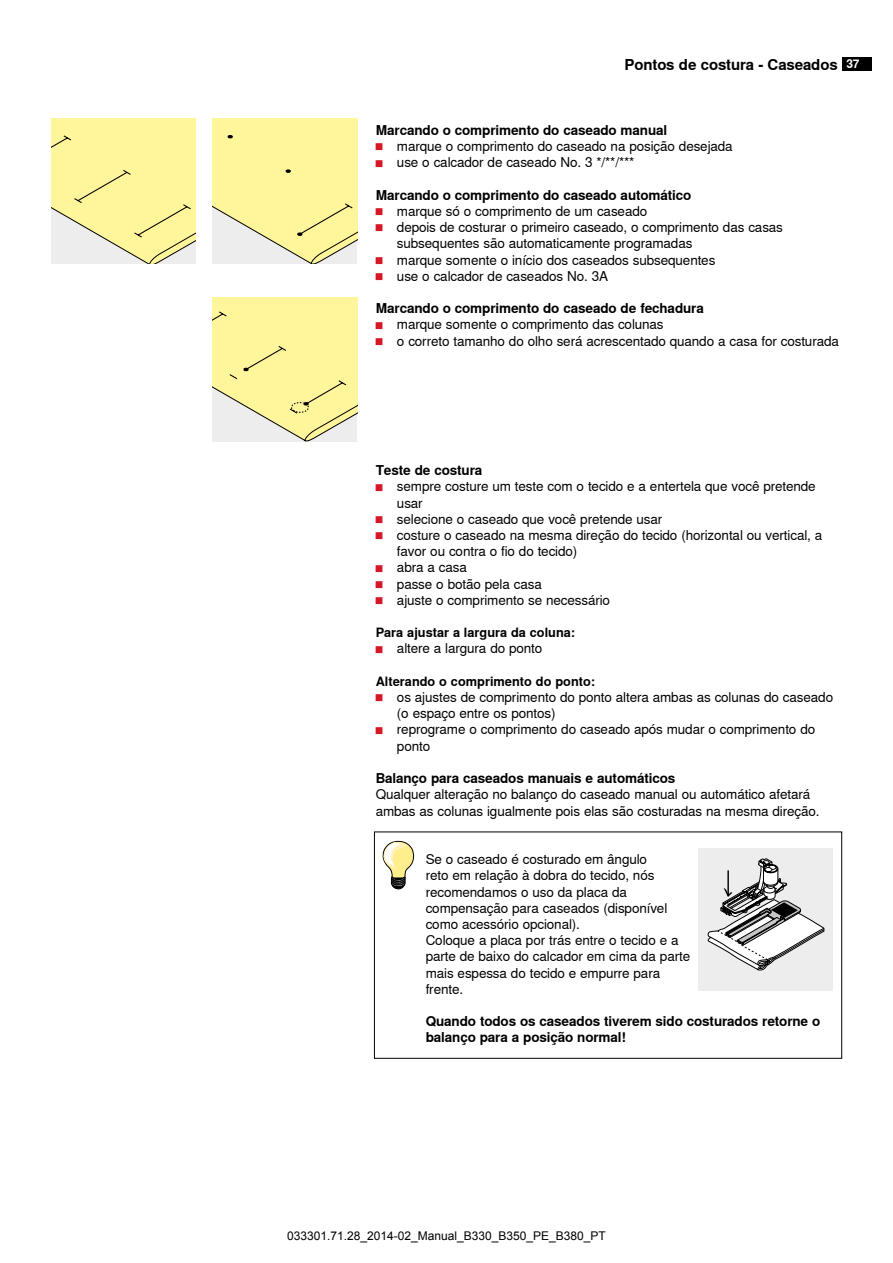
<style>
.page{position:relative;width:893px;height:1263px;background:#fff}
.page>*{position:absolute;margin:0;border:0;box-sizing:border-box;transform-origin:0 0}
.t1{font:700 15px "Nimbus Sans Global";letter-spacing:-.01em;color:#000}
.t2{font:13.5px/16.2px "Nimbus Sans Global";letter-spacing:-.01em;color:#000}
.t3{font:700 13.5px/16.2px "Nimbus Sans Global";letter-spacing:-.01em;color:#000}
.t4{font:700 12.75px "Nimbus Sans Global";color:#000}
.t5{font:12px "Arial";color:#000}
.s1{font-size:12px;color:#fff}
.s2{font-weight:700}
.s3{font-weight:700;font-size:6.75px;color:#d61726}
</style>
<div class="page">
<div style="left:842px;top:57px;width:30px;height:13px;background:#000"></div>
<svg style="left:51px;top:119px;width:145px;height:144px;background:#f7f0a4"></svg>
<svg style="left:213px;top:119px;width:144px;height:144px;background:#f8f0a4"></svg>
<svg style="left:213px;top:297px;width:144px;height:145px;background:#f7efa4"></svg>
<svg style="left:383px;top:841px;width:31px;height:48px"></svg>
<div style="left:698px;top:848px;width:134px;height:143px;background:#ededed"></div>
<svg style="left:707px;top:858px;width:117px;height:112px"></svg>
<p class="t1" style="left:625px;top:56px;width:237px">Pontos de costura - Caseados <span class="s1">37</span></p>
<p class="t2" style="left:376px;top:122px;width:359px"><span class="s2">Marcando o comprimento do caseado manual<br></span><span class="s3">█</span> marque o comprimento do caseado na posição desejada <span class="s3">█</span> use o calcador de caseado No. 3 */**/***</p>
<p class="t3" style="left:376px;top:187px;width:317px">Marcando o comprimento do caseado automático</p>
<p class="t2" style="left:376px;top:203px;width:273px"><span class="s3">█</span> marque só o comprimento de um caseado</p>
<p class="t2" style="left:376px;top:219px;width:409px"><span class="s3">█</span> depois de costurar o primeiro caseado, o comprimento das casas</p>
<p class="t2" style="left:397px;top:236px;width:297px">subsequentes são automaticamente programadas</p>
<p class="t2" style="left:376px;top:252px;width:341px"><span class="s3">█</span> marque somente o início dos caseados subsequentes</p>
<p class="t2" style="left:376px;top:268px;width:234px"><span class="s3">█</span> use o calcador de caseados No. 3A</p>
<p class="t2" style="left:376px;top:300px;width:465px"><span class="s2">Marcando o comprimento do caseado de fechadura<br></span><span class="s3">█</span> marque somente o comprimento das colunas<br><span class="s3">█</span> o correto tamanho do olho será acrescentado quando a casa for costurada</p>
<p class="t3" style="left:376px;top:462px;width:108px">Teste de costura</p>
<p class="t2" style="left:376px;top:479px;width:441px"><span class="s3">█</span> sempre costure um teste com o tecido e a entertela que você pretende</p>
<p class="t2" style="left:397px;top:495px;width:27px">usar</p>
<p class="t2" style="left:376px;top:511px;width:288px"><span class="s3">█</span> selecione o caseado que você pretende usar</p>
<p class="t2" style="left:376px;top:527px;width:448px"><span class="s3">█</span> costure o caseado na mesma direção do tecido (horizontal ou vertical, a</p>
<p class="t2" style="left:397px;top:543px;width:182px">favor ou contra o fio do tecido)</p>
<p class="t2" style="left:376px;top:560px;width:93px"><span class="s3">█</span> abra a casa</p>
<p class="t2" style="left:376px;top:576px;width:168px"><span class="s3">█</span> passe o botão pela casa</p>
<p class="t2" style="left:376px;top:592px;width:236px"><span class="s3">█</span> ajuste o comprimento se necessário</p>
<p class="t4" style="left:376px;top:625px;width:201px">Para ajustar a largura da coluna:</p>
<p class="t2" style="left:376px;top:641px;width:168px"><span class="s3">█</span> altere a largura do ponto</p>
<p class="t4" style="left:376px;top:674px;width:221px">Alterando o comprimento do ponto:</p>
<p class="t2" style="left:376px;top:689px;width:459px"><span class="s3">█</span> os ajustes de comprimento do ponto altera ambas as colunas do caseado</p>
<p class="t2" style="left:397px;top:705px;width:160px">(o espaço entre os pontos)</p>
<p class="t2" style="left:376px;top:722px;width:441px"><span class="s3">█</span> reprograme o comprimento do caseado após mudar o comprimento do</p>
<p class="t2" style="left:397px;top:738px;width:35px">ponto</p>
<p class="t3" style="left:376px;top:770px;width:301px">Balanço para caseados manuais e automáticos</p>
<p class="t2" style="left:376px;top:786px;width:445px">Qualquer alteração no balanço do caseado manual ou automático afetará ambas as colunas igualmente pois elas são costuradas na mesma direção.</p>
<p class="t2" style="left:426px;top:851px;width:266px">Se o caseado é costurado em ângulo<br>reto em relação à dobra do tecido, nós recomendamos o uso da placa da compensação para caseados (disponível como acessório opcional).<br>Coloque a placa por trás entre o tecido e a parte de baixo do calcador em cima da parte mais espessa do tecido e empurre para frente.</p>
<p class="t3" style="left:426px;top:1013px;width:396px">Quando todos os caseados tiverem sido costurados retorne o balanço para a posição normal!</p>
<p class="t5" style="left:287px;top:1227px;width:320px">033301.71.28_2014-02_Manual_B330_B350_PE_B380_PT</p>
</div>
